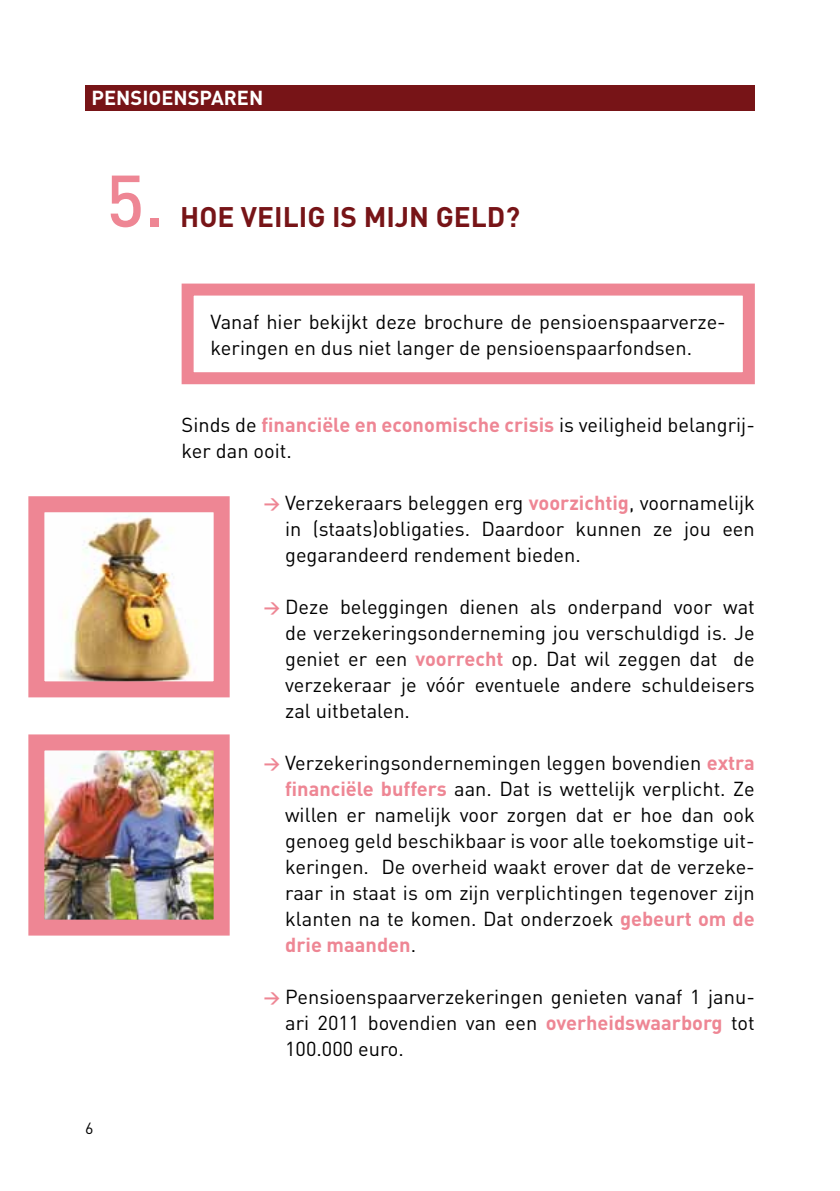
<style>
.page{position:relative;width:840px;height:1191px;background:#fff}
.page>*{position:absolute;margin:0;border:0;box-sizing:border-box;transform-origin:0 0}
.t1{font:500 72px "DIN";color:#ee8694}
.t2{font:700 28px "DIN";letter-spacing:.045em;color:#771417}
.t3{font:20px/26px "DIN";color:#000;text-align:justify}
.t4{font:700 20px "DIN";color:#fff}
.t5{font:16px "DIN";color:#000}
.s1{font-weight:700;color:#ee8694}
.s2{font-weight:700;font-size:16px;color:#ee8694}
</style>
<div class="page">
<div style="left:85px;top:85px;width:669px;height:25px;background:#771417"></div>
<img style="left:59px;top:516px;width:133px;height:164px">
<div style="left:28px;top:496px;width:201px;height:201px;border:16px solid #ee8694"></div>
<img style="left:45px;top:751px;width:167px;height:167px">
<div style="left:28px;top:734px;width:201px;height:201px;border:16px solid #ee8694"></div>
<div style="left:181px;top:283px;width:573px;height:101px;border:12px solid #ee8694"></div>
<p class="t4" style="left:91px;top:84px;width:173px">pensioensparen</p>
<h1 class="t1" style="left:106px;top:155px;width:60px">5.</h1>
<h2 class="t2" style="left:180px;top:198px;width:341px">Hoe veilig is mijn geld?</h2>
<p class="t5" style="left:85px;top:1118px;width:10px">6</p>
<p class="t3" style="left:210px;top:308px;width:516px">Vanaf hier bekijkt deze brochure de pensioenspaarverze&shy;keringen en dus niet langer de pensioenspaarfondsen.</p>
<p class="t3" style="left:181px;top:411px;width:574px">Sinds de <span class="s1">financiële en economische crisis</span> is veiligheid belangrij&shy;ker dan ooit.</p>
<p class="t3" style="left:285px;top:489px;width:471px;text-indent:-21px"><span class="s2">&gt;</span> Verzekeraars beleggen erg <span class="s1">voorzichtig</span>, voornamelijk in (staats)obligaties. Daardoor kunnen ze jou een gegarandeerd rendement bieden.</p>
<p class="t3" style="left:285px;top:593px;width:471px;text-indent:-21px"><span class="s2">&gt;</span> Deze beleggingen dienen als onderpand voor wat de verzekeringsonderneming jou verschuldigd is. Je geniet er een <span class="s1">voorrecht</span> op. Dat wil zeggen dat de verzekeraar je vóór eventuele andere schuldeisers zal uitbetalen.</p>
<p class="t3" style="left:285px;top:749px;width:471px;text-indent:-21px"><span class="s2">&gt;</span> Verzekeringsondernemingen leggen bovendien <span class="s1">extra financiële buffers</span> aan. Dat is wettelijk verplicht. Ze willen er namelijk voor zorgen dat er hoe dan ook genoeg geld beschikbaar is voor alle toekomstige uit&shy;keringen. De overheid waakt erover dat de verzeke&shy;raar in staat is om zijn verplichtingen tegenover zijn klanten na te komen. Dat onderzoek <span class="s1">gebeurt om de drie maanden</span>.</p>
<p class="t3" style="left:285px;top:983px;width:471px;text-indent:-21px"><span class="s2">&gt;</span> Pensioenspaarverzekeringen genieten vanaf 1 janu&shy;ari 2011 bovendien van een <span class="s1">overheidswaarborg</span> tot 100.000 euro.</p>
</div>
